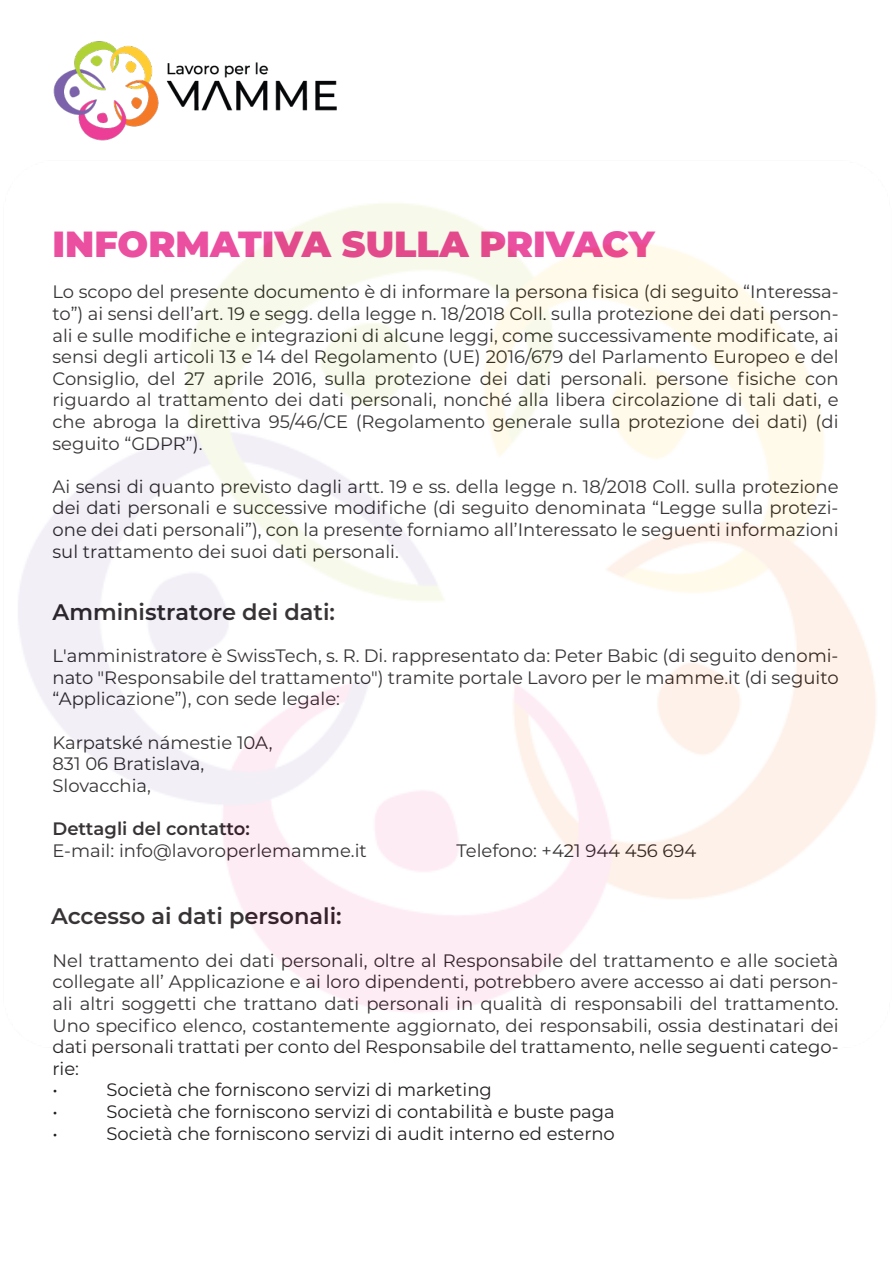
<style>
.page{position:relative;width:893px;height:1263px;background:#fff}
.page>*{position:absolute;margin:0;border:0;box-sizing:border-box;transform-origin:0 0}
.t1{font:900 36.3px "Montserrat";color:#e93c96}
.t2{font:600 22.5px "Montserrat";color:#231f20}
.t3{font:18px/21.6px "Montserrat";color:#231f20;text-align:justify}
.t4{font:600 18px "Montserrat";color:#231f20}
</style>
<div class="page">
<img style="left:53px;top:41px;width:284px;height:100px">
<h1 class="t1" style="left:52px;top:217px;width:604px">INFORMATIVA SULLA PRIVACY</h1>
<p class="t3" style="left:52px;top:281px;width:788px">Lo scopo del presente documento è di informare la persona fisica (di seguito “Interessa&shy;to”) ai sensi dell’art. 19 e segg. della legge n. 18/2018 Coll. sulla protezione dei dati person&shy;ali e sulle modifiche e integrazioni di alcune leggi, come successivamente modificate, ai sensi degli articoli 13 e 14 del Regolamento (UE) 2016/679 del Parlamento Europeo e del Consiglio, del 27 aprile 2016, sulla protezione dei dati personali. persone fisiche con riguardo al trattamento dei dati personali, nonché alla libera circolazione di tali dati, e che abroga la direttiva 95/46/CE (Regolamento generale sulla protezione dei dati) (di seguito “GDPR”).</p>
<p class="t3" style="left:52px;top:475px;width:788px">Ai sensi di quanto previsto dagli artt. 19 e ss. della legge n. 18/2018 Coll. sulla protezione dei dati personali e successive modifiche (di seguito denominata “Legge sulla protezi&shy;one dei dati personali”), con la presente forniamo all’Interessato le seguenti informazioni sul trattamento dei suoi dati personali.</p>
<p class="t2" style="left:52px;top:596px;width:284px">Amministratore dei dati:</p>
<p class="t3" style="left:52px;top:644px;width:788px">L'amministratore è SwissTech, s. R. Di. rappresentato da: Peter Babic (di seguito denomi&shy;nato "Responsabile del trattamento") tramite portale Lavoro per le mamme.it (di seguito “Applicazione”), con sede legale:</p>
<p class="t3" style="left:52px;top:731px;width:222px;text-align:left">Karpatské námestie 10A,<br>831 06 Bratislava,<br>Slovacchia,</p>
<p class="t4" style="left:52px;top:816px;width:199px">Dettagli del contatto:</p>
<p class="t3" style="left:52px;top:839px;width:316px">E-mail: info@lavoroperlemamme.it</p>
<p class="t3" style="left:456px;top:839px;width:241px">Telefono: +421 944 456 694</p>
<p class="t2" style="left:51px;top:900px;width:292px">Accesso ai dati personali:</p>
<p class="t3" style="left:52px;top:949px;width:788px;text-align:left">Nel trattamento dei dati personali, oltre al Responsabile del trattamento e alle società collegate all’ Applicazione e ai loro dipendenti, potrebbero avere accesso ai dati person&shy;ali altri soggetti che trattano dati personali in qualità di responsabili del trattamento.<br>Uno specifico elenco, costantemente aggiornato, dei responsabili, ossia destinatari dei dati personali trattati per conto del Responsabile del trattamento, nelle seguenti catego&shy;rie:<br>•</p>
<p class="t3" style="left:106px;top:1078px;width:387px">Società che forniscono servizi di marketing</p>
<p class="t3" style="left:52px;top:1100px;width:7px">•</p>
<p class="t3" style="left:106px;top:1100px;width:510px">Società che forniscono servizi di contabilità e buste paga</p>
<p class="t3" style="left:52px;top:1122px;width:7px">•</p>
<p class="t3" style="left:106px;top:1122px;width:510px">Società che forniscono servizi di audit interno ed esterno</p>
</div>
